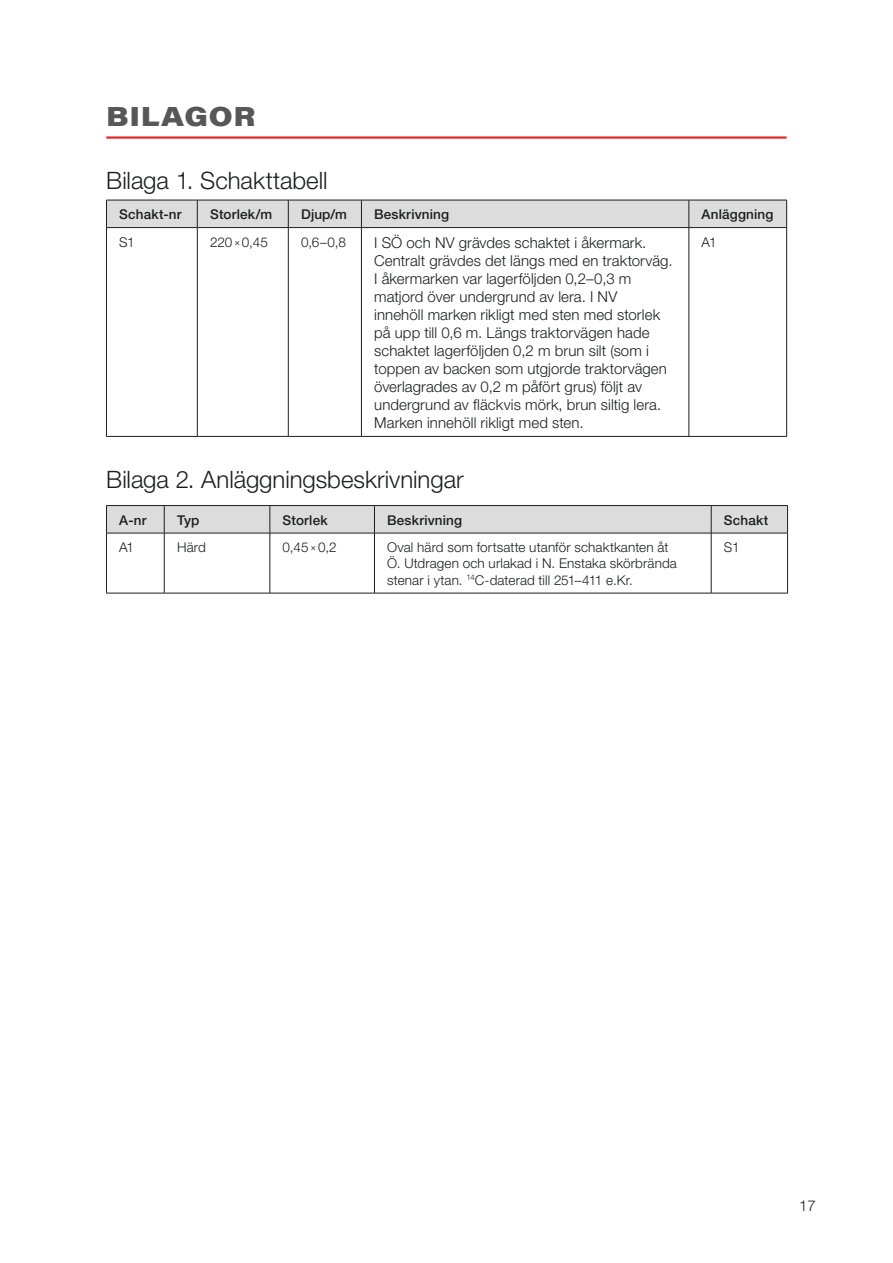
<style>
.page{position:relative;width:893px;height:1263px;background:#fff}
.page>*{position:absolute;margin:0;border:0;box-sizing:border-box;transform-origin:0 0}
.t1{font:900 27px "Acumin Pro Wide";letter-spacing:.025em;color:#575758}
.t2{font:300 24px "Helvetica Neue";color:#1d1e1f}
.t3{font:300 15px/18px "Helvetica Neue";letter-spacing:.005em;color:#1d1e1f}
.t4{font:300 13.5px/16.2px "Helvetica Neue";letter-spacing:.01em;color:#1d1e1f}
.t5{font:500 13.5px "Helvetica Neue";letter-spacing:.01em;color:#1d1e1f}
.s1{font-family:"Mrs Eaves XL Serif Nar OT";font-weight:400}
</style>
<div class="page">
<hr style="left:106px;top:136px;width:681px;height:3px;background:#e3292a">
<hr style="left:197px;top:228px;width:1px;height:208px;background:#1d1e1f">
<hr style="left:288px;top:228px;width:1px;height:208px;background:#1d1e1f">
<hr style="left:361px;top:228px;width:1px;height:208px;background:#1d1e1f">
<hr style="left:689px;top:228px;width:1px;height:208px;background:#1d1e1f">
<hr style="left:106px;top:228px;width:1px;height:208px;background:#1d1e1f">
<hr style="left:786px;top:228px;width:1px;height:208px;background:#1d1e1f">
<hr style="left:106px;top:436px;width:91px;height:1px;background:#1d1e1f">
<hr style="left:197px;top:436px;width:91px;height:1px;background:#1d1e1f">
<hr style="left:288px;top:436px;width:73px;height:1px;background:#1d1e1f">
<hr style="left:361px;top:436px;width:328px;height:1px;background:#1d1e1f">
<hr style="left:689px;top:436px;width:98px;height:1px;background:#1d1e1f">
<div style="left:106px;top:200px;width:681px;height:27px;background:#dcdcdc"></div>
<hr style="left:106px;top:227px;width:91px;height:1px;background:#1d1e1f">
<hr style="left:197px;top:227px;width:91px;height:1px;background:#1d1e1f">
<hr style="left:288px;top:227px;width:73px;height:1px;background:#1d1e1f">
<hr style="left:361px;top:227px;width:328px;height:1px;background:#1d1e1f">
<hr style="left:689px;top:227px;width:98px;height:1px;background:#1d1e1f">
<hr style="left:164px;top:533px;width:1px;height:60px;background:#1d1e1f">
<hr style="left:270px;top:533px;width:1px;height:60px;background:#1d1e1f">
<hr style="left:374px;top:533px;width:1px;height:60px;background:#1d1e1f">
<hr style="left:711px;top:533px;width:1px;height:60px;background:#1d1e1f">
<hr style="left:106px;top:533px;width:1px;height:60px;background:#1d1e1f">
<hr style="left:787px;top:533px;width:1px;height:60px;background:#1d1e1f">
<hr style="left:106px;top:593px;width:58px;height:1px;background:#1d1e1f">
<hr style="left:164px;top:593px;width:106px;height:1px;background:#1d1e1f">
<hr style="left:270px;top:593px;width:104px;height:1px;background:#1d1e1f">
<hr style="left:374px;top:593px;width:337px;height:1px;background:#1d1e1f">
<hr style="left:711px;top:593px;width:77px;height:1px;background:#1d1e1f">
<svg style="left:106px;top:505px;width:682px;height:28px"></svg>
<hr style="left:106px;top:533px;width:58px;height:1px;background:#1d1e1f">
<hr style="left:164px;top:533px;width:106px;height:1px;background:#1d1e1f">
<hr style="left:270px;top:533px;width:104px;height:1px;background:#1d1e1f">
<hr style="left:374px;top:533px;width:337px;height:1px;background:#1d1e1f">
<hr style="left:711px;top:533px;width:77px;height:1px;background:#1d1e1f">
<h1 class="t1" style="left:106px;top:96px;width:151px">BILAGOR</h1>
<h2 class="t2" style="left:106px;top:166px;width:223px">Bilaga 1. Schakttabell</h2>
<p class="t5" style="left:119px;top:206px;width:64px">Schakt-nr</p>
<p class="t5" style="left:210px;top:206px;width:64px">Storlek/m</p>
<p class="t5" style="left:301px;top:206px;width:47px">Djup/m</p>
<p class="t5" style="left:374px;top:206px;width:76px">Beskrivning</p>
<p class="t5" style="left:702px;top:206px;width:73px">Anläggning</p>
<p class="t4" style="left:119px;top:233px;width:17px">S1</p>
<p class="t4" style="left:210px;top:234px;width:59px">220 <span class="s1">×</span>0,45</p>
<p class="t4" style="left:301px;top:233px;width:46px">0,6–0,8</p>
<p class="t3" style="left:374px;top:233px;width:300px">I SÖ och NV grävdes schaktet i åkermark.<br>Centralt grävdes det längs med en traktorväg.<br>I åkermarken var lagerföljden 0,2–0,3 m matjord över undergrund av lera. I NV<br>innehöll marken rikligt med sten med storlek på upp till 0,6 m. Längs traktorvägen hade schaktet lagerföljden 0,2 m brun silt (som i toppen av backen som utgjorde traktorvägen överlagrades av 0,2 m påfört grus) följt av undergrund av fläckvis mörk, brun siltig lera.<br>Marken innehöll rikligt med sten.</p>
<p class="t4" style="left:702px;top:233px;width:16px">A1</p>
<h2 class="t2" style="left:106px;top:465px;width:359px">Bilaga 2. Anläggningsbeskrivningar</h2>
<p class="t5" style="left:119px;top:512px;width:29px">A-nr</p>
<p class="t5" style="left:177px;top:512px;width:24px">Typ</p>
<p class="t5" style="left:283px;top:512px;width:46px">Storlek</p>
<p class="t5" style="left:387px;top:512px;width:76px">Beskrivning</p>
<p class="t5" style="left:724px;top:512px;width:46px">Schakt</p>
<p class="t4" style="left:119px;top:539px;width:16px">A1</p>
<p class="t4" style="left:177px;top:539px;width:30px">Härd</p>
<p class="t4" style="left:283px;top:539px;width:56px">0,45<span class="s1">×</span> 0,2</p>
<p class="t4" style="left:387px;top:539px;width:291px">Oval härd som fortsatte utanför schaktkanten åt<br>Ö. Utdragen och urlakad i N. Enstaka skörbrända stenar i ytan. <sup>14</sup>C-daterad till 251–411 e.Kr.</p>
<p class="t4" style="left:724px;top:539px;width:17px">S1</p>
<p class="t3" style="left:799px;top:1196px;width:18px">17</p>
</div>
